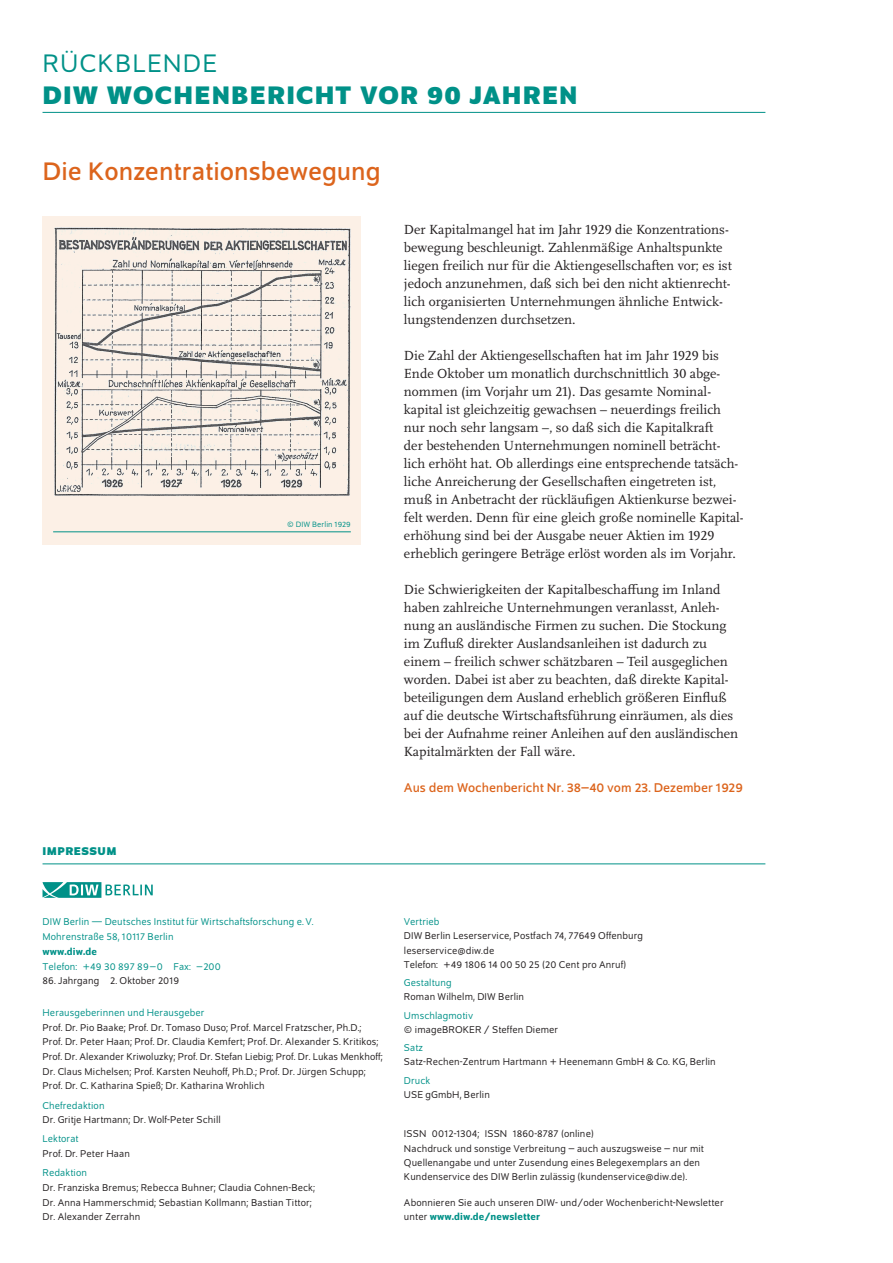
<style>
.page{position:relative;width:893px;height:1263px;background:#fff}
.page>*{position:absolute;margin:0;border:0;box-sizing:border-box;transform-origin:0 0}
.t1{font:700 27px "Schumpeter";letter-spacing:.045em;color:#009188}
.t2{font:27px "Schumpeter";color:#dc641c}
.t3{font:27px "Schumpeter Blond";letter-spacing:.045em;color:#009188}
.t4{font:13.8px/18px "Scala Pro";color:#231f20}
.t5{font:13.5px "Schumpeter";color:#dc641c}
.t6{font:700 12px "Schumpeter";letter-spacing:.04em;color:#009188}
.t7{font:10.5px/14.7px "Schumpeter Blond";letter-spacing:.01em;color:#231f20}
.t8{font:10.5px/14.7px "Schumpeter Blond";letter-spacing:.01em;color:#009188}
.t9{font:500 10.5px "Schumpeter";letter-spacing:.01em;color:#009188}
.t10{font:8.25px "Schumpeter Blond";letter-spacing:.01em;color:#009188}
.s1{font-family:"Schumpeter Blond";font-weight:400;color:#231f20}
</style>
<div class="page">
<hr style="left:43px;top:863px;width:722px;height:1px;background:#009188">
<svg style="left:43px;top:882px;width:110px;height:16px"></svg>
<hr style="left:43px;top:112px;width:722px;height:1px;background:#009188">
<div style="left:43px;top:216px;width:318px;height:328px;background:#fcf0e6"></div>
<img style="left:54px;top:227px;width:297px;height:269px">
<hr style="left:53px;top:531px;width:298px;height:1px;background:#009188">
<h1 class="t3" style="left:43px;top:50px;width:176px">RÜCKBLENDE</h1>
<h1 class="t1" style="left:43px;top:80px;width:537px">DIW WOCHENBERICHT VOR 90 JAHREN</h1>
<h1 class="t2" style="left:43px;top:158px;width:340px">Die Konzentrationsbewegung</h1>
<p class="t6" style="left:43px;top:844px;width:76px">IMPRESSUM</p>
<p class="t10" style="left:287px;top:520px;width:65px">© DIW Berlin 1929</p>
<p class="t4" style="left:404px;top:220px;width:329px">Der Kapitalmangel hat im Jahr 1929 die Konzentrations&shy;bewegung beschleunigt. Zahlenmäßige Anhaltspunkte liegen freilich nur für die Aktiengesellschaften vor; es ist jedoch anzunehmen, daß sich bei den nicht aktienrecht&shy;lich organisierten Unternehmungen ähnliche Entwick&shy;lungstendenzen durchsetzen.</p>
<p class="t4" style="left:404px;top:346px;width:341px">Die Zahl der Aktiengesellschaften hat im Jahr 1929 bis Ende Oktober um monatlich durchschnittlich 30 abge&shy;nommen (im Vorjahr um 21). Das gesamte Nominal&shy;kapital ist gleichzeitig gewachsen – neuerdings freilich nur noch sehr langsam –, so daß sich die Kapitalkraft<br>der bestehenden Unternehmungen nominell beträcht&shy;lich erhöht hat. Ob allerdings eine entsprechende tatsäch&shy;liche Anreicherung der Gesellschaften eingetreten ist, muß in Anbetracht der rückläufigen Aktienkurse bezwei&shy;felt werden. Denn für eine gleich große nominelle Kapital&shy;erhöhung sind bei der Ausgabe neuer Aktien im 1929 erheblich geringere Beträge erlöst worden als im Vorjahr.</p>
<p class="t4" style="left:404px;top:580px;width:336px">Die Schwierigkeiten der Kapitalbeschaffung im Inland haben zahlreiche Unternehmungen veranlasst, Anleh&shy;nung an ausländische Firmen zu suchen. Die Stockung im Zufluß direkter Auslandsanleihen ist dadurch zu einem – freilich schwer schätzbaren – Teil ausgeglichen worden. Dabei ist aber zu beachten, daß direkte Kapital&shy;beteiligungen dem Ausland erheblich größeren Einfluß auf die deutsche Wirtschaftsführung einräumen, als dies bei der Aufnahme reiner Anleihen auf den ausländischen Kapitalmärkten der Fall wäre.</p>
<p class="t5" style="left:404px;top:781px;width:340px">Aus dem Wochenbericht Nr. 38–40 vom 23. Dezember 1929</p>
<p class="t8" style="left:43px;top:915px;width:273px">DIW Berlin — Deutsches Institut für Wirtschaftsforschung e.V.<br>Mohrenstraße 58, 10117 Berlin</p>
<p class="t9" style="left:43px;top:946px;width:56px">www.diw.de</p>
<p class="t8" style="left:43px;top:959px;width:180px">Telefon: +49 30 897 89–0 Fax: –200</p>
<p class="t7" style="left:43px;top:974px;width:138px">86. Jahrgang 2. Oktober 2019</p>
<p class="t8" style="left:43px;top:1005px;width:163px">Herausgeberinnen und Herausgeber</p>
<p class="t7" style="left:43px;top:1020px;width:342px">Prof. Dr. Pio Baake; Prof. Dr. Tomaso Duso; Prof. Marcel Fratzscher, Ph.D.; Prof. Dr. Peter Haan; Prof. Dr. Claudia Kemfert; Prof. Dr. Alexander S. Kritikos; Prof. Dr. Alexander Kriwoluzky; Prof. Dr. Stefan Liebig; Prof. Dr. Lukas Menkhoff; Dr. Claus Michelsen; Prof. Karsten Neuhoff, Ph.D.; Prof. Dr. Jürgen Schupp; Prof. Dr. C. Katharina Spieß; Dr. Katharina Wrohlich</p>
<p class="t8" style="left:43px;top:1098px;width:64px">Chefredaktion</p>
<p class="t7" style="left:43px;top:1113px;width:180px">Dr. Gritje Hartmann; Dr. Wolf-Peter Schill</p>
<p class="t8" style="left:43px;top:1132px;width:38px">Lektorat</p>
<p class="t7" style="left:43px;top:1147px;width:89px">Prof. Dr. Peter Haan</p>
<p class="t8" style="left:43px;top:1166px;width:46px">Redaktion</p>
<p class="t7" style="left:43px;top:1180px;width:274px">Dr. Franziska Bremus; Rebecca Buhner; Claudia Cohnen-Beck;<br>Dr. Anna Hammerschmid; Sebastian Kollmann; Bastian Tittor;<br>Dr. Alexander Zerrahn</p>
<p class="t8" style="left:404px;top:915px;width:37px">Vertrieb</p>
<p class="t7" style="left:404px;top:929px;width:241px;line-height:14.1px">DIW Berlin Leserservice, Postfach 74, 77649 Offenburg leserservice@diw.de<br>Telefon: +49 1806 14 00 50 25 (20 Cent pro Anruf)</p>
<p class="t8" style="left:404px;top:976px;width:49px">Gestaltung</p>
<p class="t7" style="left:404px;top:990px;width:122px">Roman Wilhelm, DIW Berlin</p>
<p class="t8" style="left:404px;top:1008px;width:71px">Umschlagmotiv</p>
<p class="t7" style="left:404px;top:1022px;width:156px">© imageBROKER / Steffen Diemer</p>
<p class="t8" style="left:404px;top:1041px;width:21px">Satz</p>
<p class="t7" style="left:404px;top:1055px;width:313px">Satz-Rechen-Zentrum Hartmann + Heenemann GmbH &amp; Co. KG, Berlin</p>
<p class="t8" style="left:404px;top:1073px;width:28px">Druck</p>
<p class="t7" style="left:404px;top:1087px;width:87px">USE gGmbH, Berlin</p>
<p class="t7" style="left:404px;top:1127px;width:302px;line-height:14.1px">ISSN 0012-1304; ISSN 1860-8787 (online)<br>Nachdruck und sonstige Verbreitung – auch auszugsweise – nur mit Quellenangabe und unter Zusendung eines Belegexemplars an den Kundenservice des DIW Berlin zulässig (kundenservice@diw.de).</p>
<p class="t7" style="left:404px;top:1196px;width:321px">Abonnieren Sie auch unseren DIW- und/oder Wochenbericht-Newsletter</p>
<p class="t9" style="left:404px;top:1211px;width:138px"><span class="s1">unter</span> www.diw.de/newsletter</p>
</div>
